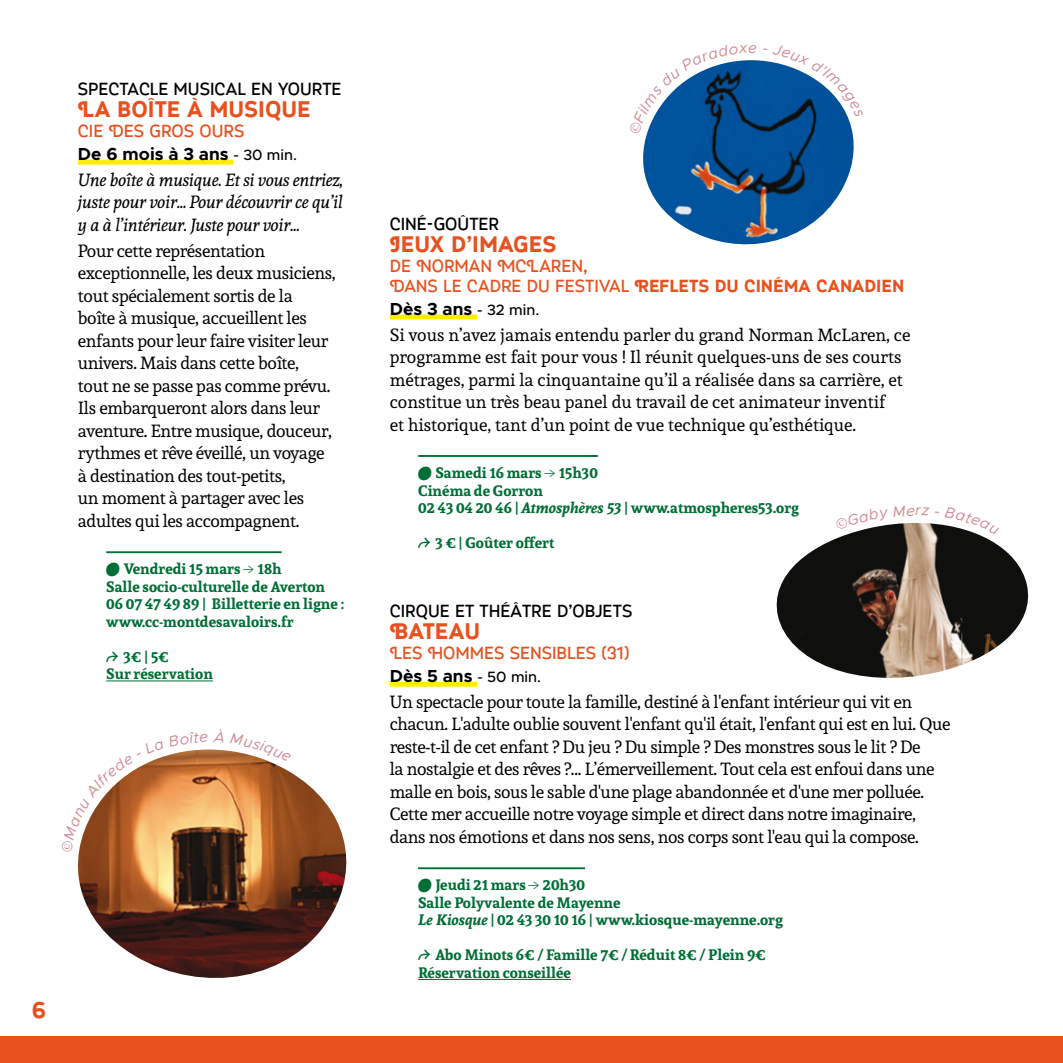
<style>
.page{position:relative;width:1063px;height:1063px;background:#fff}
.page>*{position:absolute;margin:0;border:0;box-sizing:border-box;transform-origin:0 0}
.t1{font:700 22.5px "Myra 4 F Caps";color:#e8511e}
.t2{font:17.5px/22.5px "Andada";letter-spacing:-.02em;color:#000}
.t3{font:17.5px/22.5px "Andada";color:#000}
.t4{font:17.5px/20px "Myra 4 F Caps";color:#e8511e}
.t5{font:italic 17.5px/22.5px "Andada";letter-spacing:-.02em;color:#000;text-align:justify}
.t6{font:17.5px "Myra 4 F Caps";color:#000}
.t7{font:700 17.5px "Metropolis";color:#000}
.t8{font:700 15px/17.5px "Andada";color:#006e36}
.t9{font:italic 15px "Metropolis";color:#d08791}
.s1{font-weight:500;font-size:15px}
.s2{font-family:"Chaumont Script";font-weight:400}
.s3{font-family:"Chronicle Text G1"}
.s4{font-weight:700}
.s5{font-style:italic}
</style>
<div class="page">
<div style="left:0;top:1036px;width:1063px;height:27px;background:#e8511e"></div>
<div style="left:78px;top:160px;width:156px;height:5px;background:#ffed00"></div>
<hr style="left:106px;top:551px;width:176px;height:2px;background:#006e36">
<hr style="left:106px;top:680px;width:107px;height:1px;background:#006e36">
<img style="left:78px;top:787px;width:269px;height:191px">
<div style="left:390px;top:314px;width:87px;height:5px;background:#ffed00"></div>
<hr style="left:418px;top:455px;width:180px;height:2px;background:#006e36">
<div style="left:390px;top:682px;width:87px;height:5px;background:#ffed00"></div>
<hr style="left:418px;top:867px;width:167px;height:2px;background:#006e36">
<hr style="left:418px;top:979px;width:153px;height:1px;background:#006e36">
<img style="left:643px;top:153px;width:211px;height:92px">
<img style="left:776px;top:548px;width:253px;height:130px">
<svg style="left:77px;top:749px;width:234px;height:121px"></svg>
<svg style="left:643px;top:60px;width:211px;height:93px"></svg>
<svg style="left:817px;top:522px;width:201px;height:29px"></svg>
<p class="t6" style="left:78px;top:80px;width:265px">SPECTACLE MUSICAL EN YOURTE</p>
<p class="t1" style="left:78px;top:98px;width:234px">LA BOÎTE À MUSIQUE</p>
<p class="t4" style="left:78px;top:122px;width:168px">CIE DES GROS OURS</p>
<p class="t7" style="left:78px;top:143px;width:221px">De 6 mois à 3 ans <span class="s1">- 30 min.</span></p>
<p class="t5" style="left:78px;top:168px;width:267px">Une boîte à musique. Et si vous entriez, juste pour voir… Pour découvrir ce qu’il y a à l’intérieur. Juste pour voir…</p>
<p class="t2" style="left:78px;top:239px;width:259px">Pour cette représentation exceptionnelle, les deux musiciens, tout spécialement sortis de la<br>boîte à musique, accueillent les enfants pour leur faire visiter leur univers. Mais dans cette boîte,<br>tout ne se passe pas comme prévu.<br>Ils embarqueront alors dans leur aventure. Entre musique, douceur, rythmes et rêve éveillé, un voyage à destination des tout-petits,<br>un moment à partager avec les adultes qui les accompagnent.</p>
<p class="t8" style="left:106px;top:560px;width:239px"><span class="s2">●</span> Vendredi 15 mars <span class="s3">•</span> 18h<br>Salle socio-culturelle de Averton<br>06 07 47 49 89 | Billetterie en ligne : www.cc-montdesavaloirs.fr</p>
<p class="t8" style="left:106px;top:647px;width:108px"><span class="s2">↱</span> 3€ | 5€<br>Sur réservation</p>
<p class="t1" style="left:32px;top:998px;width:16px">6</p>
<p class="t9" style="left:748px;top:38px;width:10px">e</p>
<p class="t6" style="left:390px;top:214px;width:111px">CINÉ-GOÛTER</p>
<p class="t1" style="left:390px;top:232px;width:168px">JEUX D’IMAGES</p>
<p class="t4" style="left:390px;top:256px;width:516px">DE NORMAN MCLAREN,<br>DANS LE CADRE DU FESTIVAL <span class="s4">REFLETS DU CINÉMA CANADIEN</span></p>
<p class="t7" style="left:390px;top:298px;width:151px">Dès 3 ans <span class="s1">- 32 min.</span></p>
<p class="t3" style="left:390px;top:323px;width:522px">Si vous n’avez jamais entendu parler du grand Norman McLaren, ce programme est fait pour vous ! Il réunit quelques-uns de ses courts métrages, parmi la cinquantaine qu’il a réalisée dans sa carrière, et constitue un très beau panel du travail de cet animateur inventif<br>et historique, tant d’un point de vue technique qu’esthétique.</p>
<p class="t8" style="left:418px;top:464px;width:382px"><span class="s2">●</span> Samedi 16 mars <span class="s3">•</span> 15h30<br>Cinéma de Gorron<br>02 43 04 20 46 | <span class="s5">Atmosphères 53</span> | www.atmospheres53.org</p>
<p class="t8" style="left:418px;top:534px;width:138px"><span class="s2">↱</span> 3 € | Goûter offert</p>
<p class="t9" style="left:915px;top:501px;width:7px">r</p>
<p class="t6" style="left:390px;top:602px;width:244px">CIRQUE ET THÉÂTRE D’OBJETS</p>
<p class="t1" style="left:390px;top:620px;width:92px">BATEAU</p>
<p class="t4" style="left:390px;top:644px;width:241px">LES HOMMES SENSIBLES (31)</p>
<p class="t7" style="left:390px;top:665px;width:153px">Dès 5 ans <span class="s1">- 50 min.</span></p>
<p class="t2" style="left:390px;top:690px;width:562px">Un spectacle pour toute la famille, destiné à l'enfant intérieur qui vit en chacun. L'adulte oublie souvent l'enfant qu'il était, l'enfant qui est en lui. Que reste-t-il de cet enfant ? Du jeu ? Du simple ? Des monstres sous le lit ? De<br>la nostalgie et des rêves ?... L’émerveillement. Tout cela est enfoui dans une malle en bois, sous le sable d'une plage abandonnée et d'une mer polluée.<br>Cette mer accueille notre voyage simple et direct dans notre imaginaire, dans nos émotions et dans nos sens, nos corps sont l'eau qui la compose.</p>
<p class="t8" style="left:418px;top:876px;width:366px"><span class="s2">●</span> Jeudi 21 mars <span class="s3">•</span> 20h30<br>Salle Polyvalente de Mayenne<br><span class="s5">Le Kiosque</span> | 02 43 30 10 16 | www.kiosque-mayenne.org</p>
<p class="t8" style="left:418px;top:946px;width:349px"><span class="s2">↱</span> Abo Minots 6€ / Famille 7€ / Réduit 8€ / Plein 9€<br>Réservation conseillée</p>
</div>
